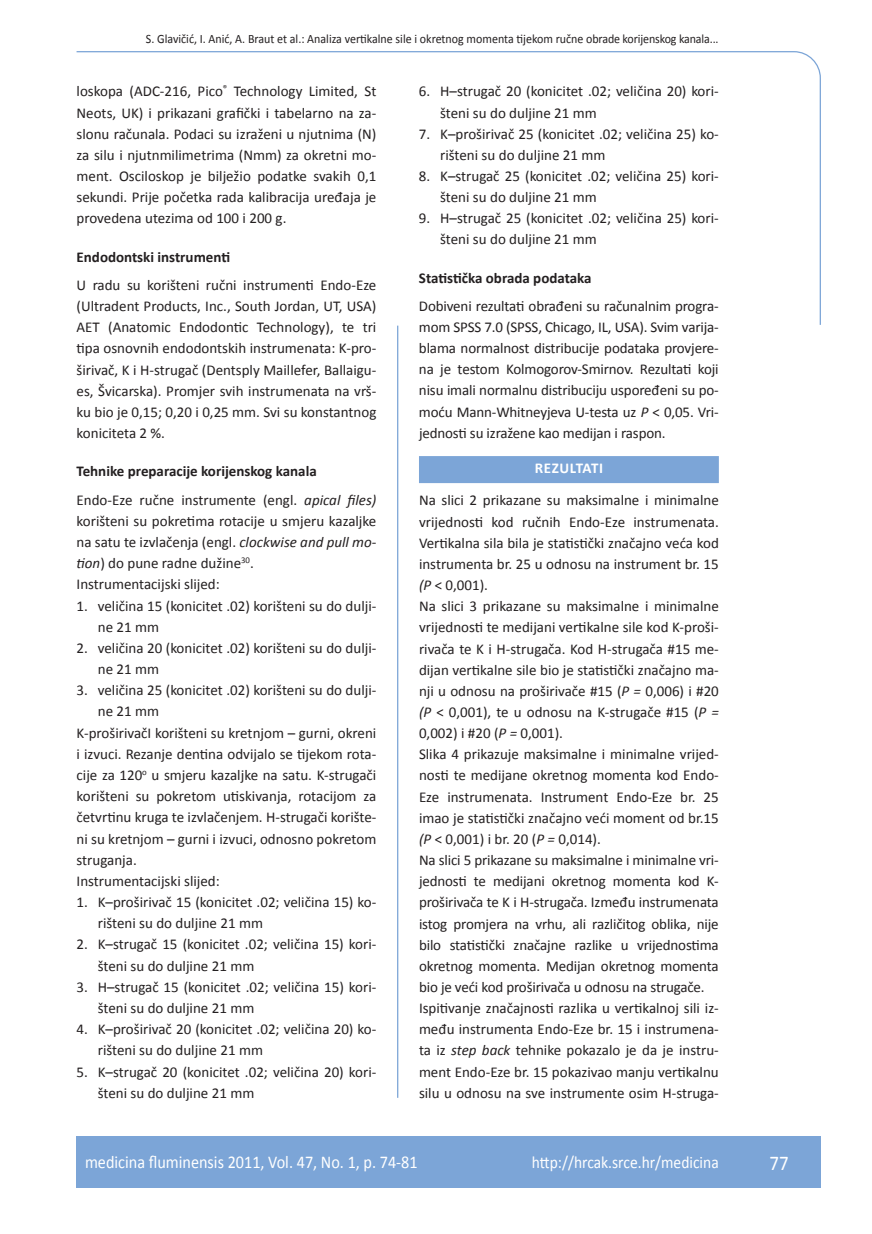
<style>
.page{position:relative;width:872px;height:1234px;background:#fff}
.page>*{position:absolute;margin:0;border:0;box-sizing:border-box;transform-origin:0 0}
.t1{font:21px "Calibri";color:#fff;scale:.9 1}
.t2{font:18px "Calibri";color:#fff;scale:.9 1}
.t3{font:17.25px "Calibri";color:#fff;scale:.9 1}
.t4{font:15px/21.1px "Calibri";color:#231f20}
.t5{font:700 15px/28.2px "Calibri";color:#231f20}
.t6{font:700 15px "Calibri";color:#fff}
.t7{font:12.75px "Calibri";color:#231f20;scale:.94 1}
.s1{font-weight:400}
.s2{font-weight:400;font-style:italic}
.s3{font-style:italic}
</style>
<div class="page">
<svg style="left:76px;top:51px;width:745px;height:275px"></svg>
<hr style="left:397px;top:325px;width:1px;height:772px;background:#7ca5d7">
<div style="left:77px;top:1135px;width:744px;height:51px;background:#7ca5d7"></div>
<div style="left:419px;top:456px;width:300px;height:27px;background:#7ca5d7"></div>
<p class="t7" style="left:146px;top:30px;width:611px">S. Glavičić, I. Anić, A. Braut et al.: Analiza vertikalne sile i okretnog momenta tijekom ručne obrade korijenskog kanala...</p>
<p class="t4" style="left:77px;top:80px;width:301px;text-align:justify">loskopa (ADC-216, Pico<sup>®</sup> Technology Limited, St Neots, UK) i prikazani grafički i tabelarno na za&shy;slonu računala. Podaci su izraženi u njutnima (N) za silu i njutnmilimetrima (Nmm) za okretni mo&shy;ment. Osciloskop je bilježio podatke svakih 0,1 sekundi. Prije početka rada kalibracija uređaja je provedena utezima od 100 i 200 g.</p>
<p class="t5" style="left:77px;top:242px;width:155px">Endodontski instrumenti</p>
<p class="t4" style="left:77px;top:273px;width:301px;text-align:justify">U radu su korišteni ručni instrumenti Endo-Eze (Ultradent Products, Inc., South Jordan, UT, USA)<br>AET (Anatomic Endodontic Technology), te tri tipa osnovnih endodontskih instrumenata: K-pro&shy;širivač, K i H-strugač (Dentsply Maillefer, Ballaigu&shy;es, Švicarska). Promjer svih instrumenata na vrš&shy;ku bio je 0,15; 0,20 i 0,25 mm. Svi su konstantnog koniciteta 2 %.</p>
<p class="t5" style="left:77px;top:456px;width:301px">Tehnike preparacije korijenskog kanala<br><span class="s1">Endo-Eze ručne instrumente (engl.</span> <span class="s2">apical files)</span></p>
<p class="t4" style="left:77px;top:509px;width:301px">korišteni su pokretima rotacije u smjeru kazaljke na satu te izvlačenja (engl. <span class="s3">clockwise and pull mo&shy;tion</span>) do pune radne dužine<sup>30</sup>.<br>Instrumentacijski slijed:</p>
<p class="t4" style="left:98px;top:594px;width:280px;text-indent:-21px">1. veličina 15 (konicitet .02) korišteni su do dulji&shy;ne 21 mm</p>
<p class="t4" style="left:98px;top:636px;width:280px;text-indent:-21px">2. veličina 20 (konicitet .02) korišteni su do dulji&shy;ne 21 mm</p>
<p class="t4" style="left:77px;top:678px;width:301px">3. veličina 25 (konicitet .02) korišteni su do dulji-</p>
<p class="t4" style="left:98px;top:700px;width:63px">ne 21 mm</p>
<p class="t4" style="left:77px;top:721px;width:301px">K-proširivačI korišteni su kretnjom – gurni, okreni</p>
<p class="t4" style="left:77px;top:742px;width:301px">i izvuci. Rezanje dentina odvijalo se tijekom rota-</p>
<p class="t4" style="left:77px;top:763px;width:301px">cije za 120<sup>o</sup> u smjeru kazaljke na satu. K-strugači</p>
<p class="t4" style="left:77px;top:784px;width:301px">korišteni su pokretom utiskivanja, rotacijom za</p>
<p class="t4" style="left:77px;top:806px;width:301px">četvrtinu kruga te izvlačenjem. H-strugači korište-</p>
<p class="t4" style="left:77px;top:827px;width:301px">ni su kretnjom – gurni i izvuci, odnosno pokretom</p>
<p class="t4" style="left:77px;top:848px;width:62px">struganja.</p>
<p class="t4" style="left:77px;top:869px;width:145px">Instrumentacijski slijed:</p>
<p class="t4" style="left:98px;top:890px;width:280px;text-indent:-21px">1. K–proširivač 15 (konicitet .02; veličina 15) ko&shy;rišteni su do duljine 21 mm</p>
<p class="t4" style="left:98px;top:933px;width:280px;text-indent:-21px">2. K–strugač 15 (konicitet .02; veličina 15) kori&shy;šteni su do duljine 21 mm</p>
<p class="t4" style="left:98px;top:975px;width:280px;text-indent:-21px">3. H–strugač 15 (konicitet .02; veličina 15) kori&shy;šteni su do duljine 21 mm</p>
<p class="t4" style="left:98px;top:1017px;width:280px;text-indent:-21px">4. K–proširivač 20 (konicitet .02; veličina 20) ko&shy;rišteni su do duljine 21 mm</p>
<p class="t4" style="left:98px;top:1059px;width:280px;text-indent:-21px">5. K–strugač 20 (konicitet .02; veličina 20) kori&shy;šteni su do duljine 21 mm</p>
<p class="t4" style="left:440px;top:80px;width:280px;text-indent:-21px">6. H–strugač 20 (konicitet .02; veličina 20) kori&shy;šteni su do duljine 21 mm</p>
<p class="t4" style="left:440px;top:122px;width:280px;text-indent:-21px">7. K–proširivač 25 (konicitet .02; veličina 25) ko&shy;rišteni su do duljine 21 mm</p>
<p class="t4" style="left:440px;top:165px;width:280px;text-indent:-21px">8. K–strugač 25 (konicitet .02; veličina 25) kori&shy;šteni su do duljine 21 mm</p>
<p class="t4" style="left:440px;top:207px;width:280px;text-indent:-21px">9. H–strugač 25 (konicitet .02; veličina 25) kori&shy;šteni su do duljine 21 mm</p>
<p class="t5" style="left:419px;top:263px;width:174px">Statistička obrada podataka</p>
<p class="t4" style="left:419px;top:294px;width:301px;text-align:justify">Dobiveni rezultati obrađeni su računalnim progra&shy;mom SPSS 7.0 (SPSS, Chicago, IL, USA). Svim varija&shy;blama normalnost distribucije podataka provjere&shy;na je testom Kolmogorov-Smirnov. Rezultati koji nisu imali normalnu distribuciju uspoređeni su po&shy;moću Mann-Whitneyjeva U-testa uz <span class="s3">P</span> &lt; 0,05. Vri&shy;jednosti su izražene kao medijan i raspon.</p>
<p class="t6" style="left:535px;top:459px;width:33px">Rezultati</p>
<p class="t4" style="left:419px;top:489px;width:301px">Na slici 2 prikazane su maksimalne i minimalne vrijednosti kod ručnih Endo-Eze instrumenata.<br>Vertikalna sila bila je statistički značajno veća kod instrumenta br. 25 u odnosu na instrument br. 15 <span class="s3">(P</span> &lt; 0,001).<br>Na slici 3 prikazane su maksimalne i minimalne vrijednosti te medijani vertikalne sile kod K-proši&shy;rivača te K i H-strugača. Kod H-strugača #15 me&shy;dijan vertikalne sile bio je statistički značajno ma&shy;nji u odnosu na proširivače #15 (<span class="s3">P =</span> 0,006) i #20 <span class="s3">(P</span> &lt; 0,001), te u odnosu na K-strugače #15 (<span class="s3">P = </span>0,002) i #20 (<span class="s3">P =</span> 0,001).<br>Slika 4 prikazuje maksimalne i minimalne vrijed&shy;nosti te medijane okretnog momenta kod Endo-Eze instrumenata. Instrument Endo-Eze br. 25 imao je statistički značajno veći moment od br.15 <span class="s3">(P</span> &lt; 0,001) i br. 20 (<span class="s3">P =</span> 0,014).<br>Na slici 5 prikazane su maksimalne i minimalne vri&shy;jednosti te medijani okretnog momenta kod K&shy;proširivača te K i H-strugača. Između instrumenata istog promjera na vrhu, ali različitog oblika, nije bilo statistički značajne razlike u vrijednostima okretnog momenta. Medijan okretnog momenta bio je veći kod proširivača u odnosu na strugače.<br>Ispitivanje značajnosti razlika u vertikalnoj sili iz&shy;među instrumenta Endo-Eze br. 15 i instrumena&shy;ta iz <span class="s3">step back</span> tehnike pokazalo je da je instru&shy;ment Endo-Eze br. 15 pokazivao manju vertikalnu silu u odnosu na sve instrumente osim H-struga-</p>
<p class="t2" style="left:85px;top:1150px;width:371px">medicina fluminensis 2011, Vol. 47, No. 1, p. 74-81</p>
<p class="t3" style="left:532px;top:1151px;width:209px">http://hrcak.srce.hr/medicina</p>
<h1 class="t1" style="left:769px;top:1149px;width:23px">77</h1>
</div>
